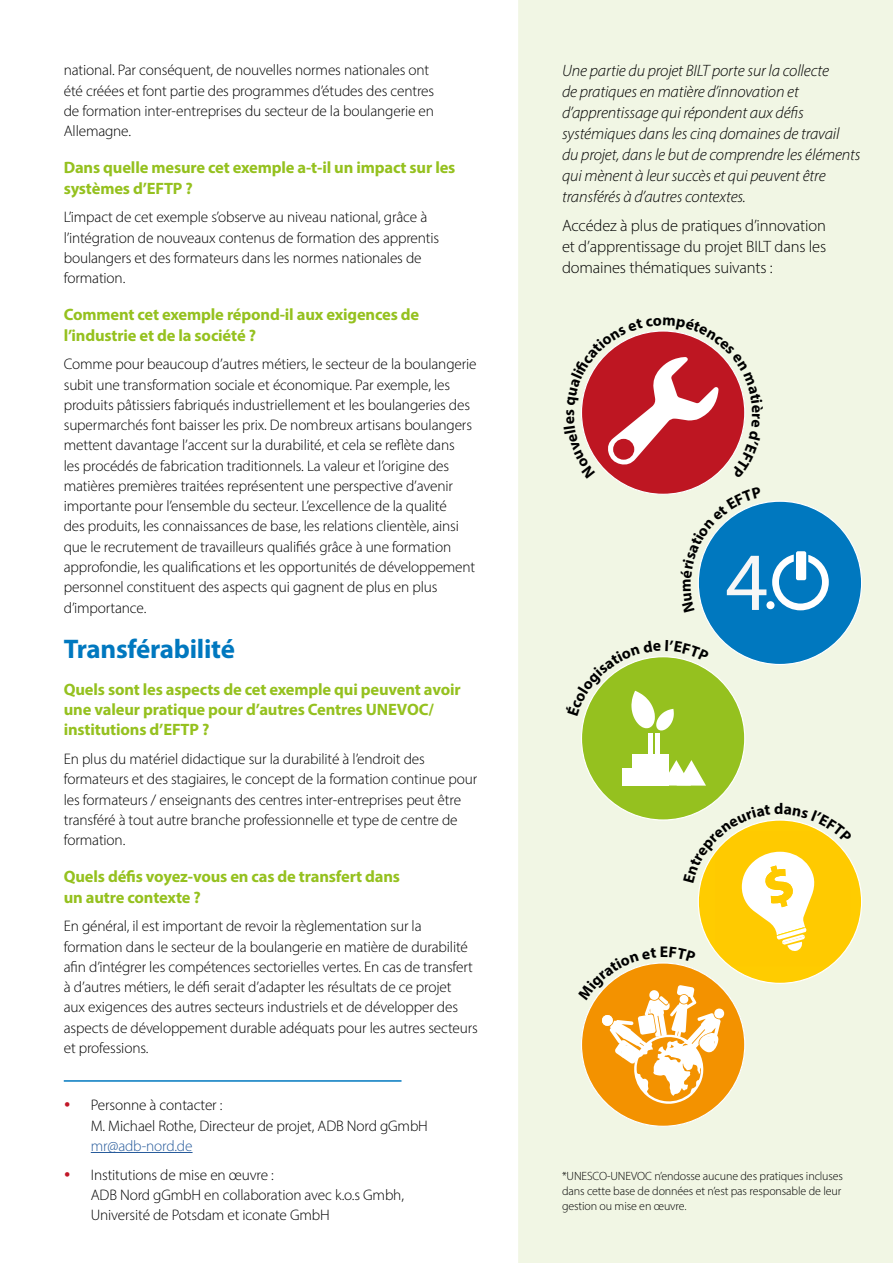
<style>
.page{position:relative;width:893px;height:1263px;background:#fff}
.page>*{position:absolute;margin:0;border:0;box-sizing:border-box;transform-origin:0 0}
.t1{font:700 27px "Myriad Pro";letter-spacing:-.01em;color:#0078bf}
.t2{font:700 16.5px/20.2px "Myriad Pro";letter-spacing:-.01em;color:#95c11f}
.t3{font:italic 300 16.5px/21px "Myriad Pro";letter-spacing:-.01em;color:#000}
.t4{font:300 16.5px/21px "Myriad Pro";letter-spacing:-.01em;color:#000;text-align:justify}
.t5{font:700 15.6px "Myriad Pro";color:#000}
.t6{font:300 15.3px/20.2px "Myriad Pro";letter-spacing:-.01em;color:#000}
.t7{font:300 15.3px "Myriad Pro";letter-spacing:-.01em;color:#275b9b}
.t8{font:300 12px/15px "Myriad Pro";letter-spacing:-.01em;color:#000}
</style>
<div class="page">
<hr style="left:91px;top:1152px;width:102px;height:1px;background:#275b9b">
<hr style="left:64px;top:1080px;width:337px;height:2px;background:#0078bf">
<div style="left:518px;top:0;width:375px;height:1263px;background:#f1f6e4"></div>
<div style="left:581px;top:331px;width:164px;height:163px;background:#be1622;border-radius:82px"></div>
<div style="left:581px;top:963px;width:164px;height:163px;background:#f39200;border-radius:82px"></div>
<svg style="left:564px;top:317px;width:199px;height:162px"></svg>
<svg style="left:565px;top:487px;width:287px;height:617px;background:#d1d8a9"></svg>
<p class="t6" style="left:64px;top:60px;width:372px">national. Par conséquent, de nouvelles normes nationales ont été créées et font partie des programmes d’études des centres de formation inter-entreprises du secteur de la boulangerie en Allemagne.</p>
<p class="t2" style="left:64px;top:157px;width:393px">Dans quelle mesure cet exemple a-t-il un impact sur les systèmes d’EFTP ?</p>
<p class="t6" style="left:64px;top:207px;width:377px">L’impact de cet exemple s’observe au niveau national, grâce à l’intégration de nouveaux contenus de formation des apprentis boulangers et des formateurs dans les normes nationales de formation.</p>
<p class="t2" style="left:64px;top:304px;width:357px">Comment cet exemple répond-il aux exigences de l’industrie et de la société ?</p>
<p class="t6" style="left:64px;top:354px;width:414px">Comme pour beaucoup d’autres métiers, le secteur de la boulangerie subit une transformation sociale et économique. Par exemple, les produits pâtissiers fabriqués industriellement et les boulangeries des supermarchés font baisser les prix. De nombreux artisans boulangers mettent davantage l’accent sur la durabilité, et cela se reflète dans<br>les procédés de fabrication traditionnels. La valeur et l’origine des matières premières traitées représentent une perspective d’avenir importante pour l’ensemble du secteur. L’excellence de la qualité<br>des produits, les connaissances de base, les relations clientèle, ainsi que le recrutement de travailleurs qualifiés grâce à une formation approfondie, les qualifications et les opportunités de développement personnel constituent des aspects qui gagnent de plus en plus d’importance.</p>
<h1 class="t1" style="left:64px;top:631px;width:173px">Transférabilité</h1>
<p class="t2" style="left:64px;top:679px;width:398px">Quels sont les aspects de cet exemple qui peuvent avoir une valeur pratique pour d’autres Centres UNEVOC/ institutions d’EFTP ?</p>
<p class="t6" style="left:64px;top:749px;width:415px">En plus du matériel didactique sur la durabilité à l’endroit des formateurs et des stagiaires, le concept de la formation continue pour les formateurs / enseignants des centres inter-entreprises peut être transféré à tout autre branche professionnelle et type de centre de formation.</p>
<p class="t2" style="left:64px;top:866px;width:338px">Quels défis voyez-vous en cas de transfert dans un autre contexte ?</p>
<p class="t6" style="left:64px;top:916px;width:416px">En général, il est important de revoir la règlementation sur la formation dans le secteur de la boulangerie en matière de durabilité afin d’intégrer les compétences sectorielles vertes. En cas de transfert à d’autres métiers, le défi serait d’adapter les résultats de ce projet<br>aux exigences des autres secteurs industriels et de développer des aspects de développement durable adéquats pour les autres secteurs et professions.</p>
<p class="t6" style="left:91px;top:1095px;width:339px">Personne à contacter :<br>M. Michael Rothe, Directeur de projet, ADB Nord gGmbH</p>
<p class="t7" style="left:91px;top:1137px;width:103px">mr@adb-nord.de</p>
<p class="t6" style="left:91px;top:1164px;width:315px">Institutions de mise en œuvre :<br>ADB Nord gGmbH en collaboration avec k.o.s Gmbh,<br>Université de Potsdam et iconate GmbH</p>
<p class="t3" style="left:562px;top:60px;width:300px">Une partie du projet BILT porte sur la collecte<br>de pratiques en matière d’innovation et d’apprentissage qui répondent aux défis systémiques dans les cinq domaines de travail<br>du projet, dans le but de comprendre les éléments qui mènent à leur succès et qui peuvent être transférés à d’autres contextes.</p>
<p class="t4" style="left:562px;top:215px;width:266px">Accédez à plus de pratiques d’innovation et d’apprentissage du projet BILT dans les domaines thématiques suivants :</p>
<p class="t5" style="left:675px;top:592px;width:15px;rotate:-90deg">m</p>
<p class="t5" style="left:660px;top:942px;width:10px">E</p>
<p class="t5" style="left:774px;top:799px;width:11px">d</p>
<p class="t8" style="left:562px;top:1168px;width:283px">*UNESCO-UNEVOC n’endosse aucune des pratiques incluses dans cette base de données et n’est pas responsable de leur gestion ou mise en œuvre.</p>
</div>
